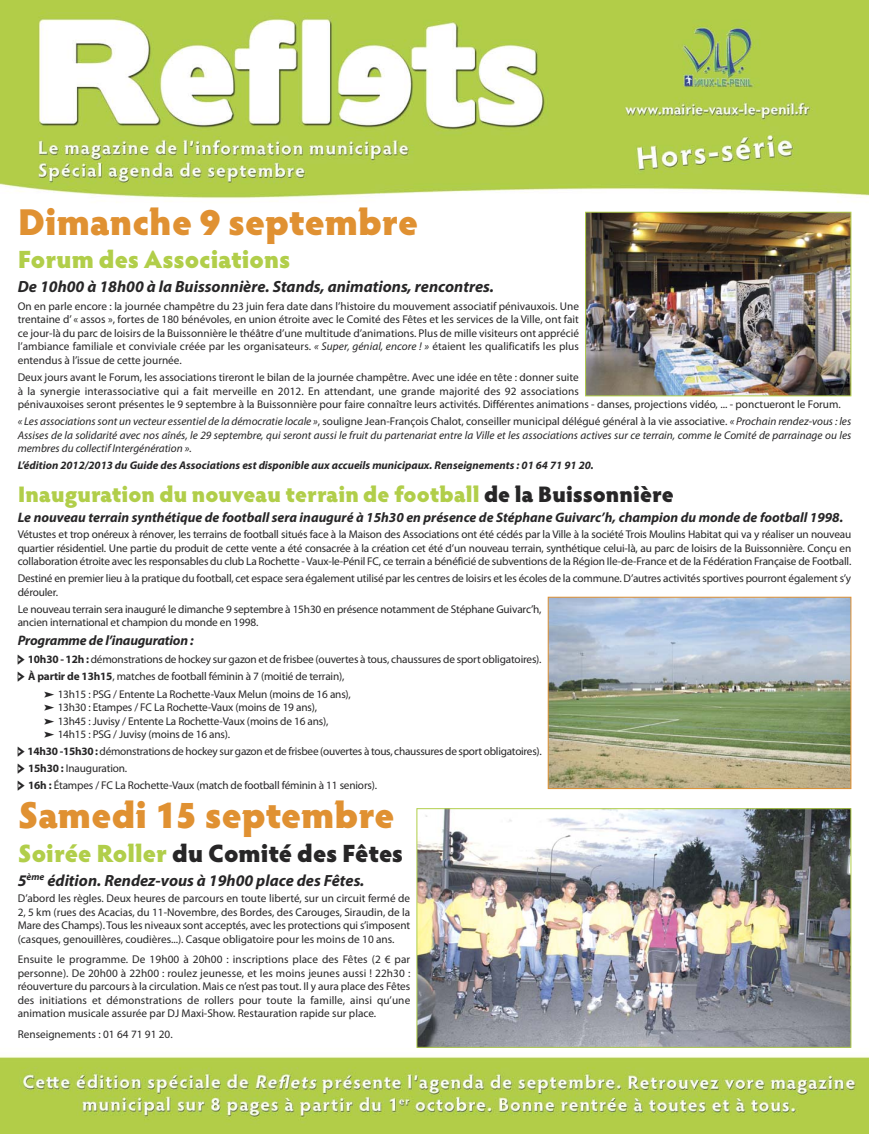
<style>
.page{position:relative;width:869px;height:1134px;background:#fff}
.page>*{position:absolute;margin:0;border:0;box-sizing:border-box;transform-origin:0 0}
.t1{font:900 37.5px "Hypatia Sans Pro";color:#e09132}
.t2{font:900 25px "Hypatia Sans Pro";color:#272627}
.t3{font:900 25px "Hypatia Sans Pro";color:#b1ce4a}
.t4{font:900 22.5px "Hypatia Sans Pro";color:#b1ce4a}
.t5{font:italic 700 16.25px "Myriad Pro";color:#272627}
.t6{font:italic 700 13.75px "Myriad Pro";color:#272627}
.t7{font:11.25px/13.5px "Myriad Pro";letter-spacing:-.015em;color:#272627}
.t8{font:italic 11.25px/13.5px "Myriad Pro";color:#272627;text-align:justify}
.t9{font:italic 700 11.25px "Myriad Pro";color:#272627}
.s1{font-style:italic}
.s2{font-style:normal}
.s3{color:#272627}
.s4{font-family:"Pointers"}
.s5{font-weight:700}
.s6{color:#b1ce4a}
</style>
<div class="page">
<img style="left:1px;top:0;width:867px;height:1134px">
<img style="left:587px;top:214px;width:261px;height:180px">
<div style="left:585px;top:212px;width:265px;height:184px;border:1px solid #b1ce4a"></div>
<img style="left:549px;top:599px;width:299px;height:188px">
<div style="left:547px;top:597px;width:303px;height:192px;border:1px solid #e09132"></div>
<img style="left:418px;top:810px;width:430px;height:236px">
<div style="left:416px;top:808px;width:434px;height:240px;border:1px solid #b1ce4a"></div>
<h1 class="t1" style="left:18px;top:204px;width:401px">Dimanche 9 septembre</h1>
<h2 class="t3" style="left:18px;top:248px;width:274px">Forum des Associations</h2>
<h3 class="t5" style="left:18px;top:281px;width:477px">De 10h00 à 18h00 à la Buissonnière. Stands, animations, rencontres.</h3>
<p class="t7" style="left:18px;top:300px;width:562px;text-align:justify">On en parle encore : la journée champêtre du 23 juin fera date dans l’histoire du mouvement associatif pénivauxois. Une trentaine d’ « assos », fortes de 180 bénévoles, en union étroite avec le Comité des Fêtes et les services de la Ville, ont fait ce jour-là du parc de loisirs de la Buissonnière le théâtre d’une multitude d’animations. Plus de mille visiteurs ont apprécié l’ambiance familiale et conviviale créée par les organisateurs. <span class="s1">« Super, génial, encore ! »</span> étaient les qualificatifs les plus entendus à l’issue de cette journée.</p>
<p class="t7" style="left:18px;top:371px;width:824px">Deux jours avant le Forum, les associations tireront le bilan de la journée champêtre. Avec une idée en tête : donner suite<br>à la synergie interassociative qui a fait merveille en 2012. En attendant, une grande majorité des 92 associations<br>pénivauxoises seront présentes le 9 septembre à la Buissonnière pour faire connaître leurs activités. Différentes animations - danses, projections vidéo, ... - ponctueront le Forum.</p>
<p class="t8" style="left:18px;top:415px;width:834px">« Les associations sont un vecteur essentiel de la démocratie locale »<span class="s2">, souligne Jean-François Chalot, conseiller municipal délégué général à la vie associative.</span> « Prochain rendez-vous : les Assises de la solidarité avec nos aînés, le 29 septembre, qui seront aussi le fruit du partenariat entre la Ville et les associations actives sur ce terrain, comme le Comité de parrainage ou les membres du collectif Intergénération ».</p>
<p class="t9" style="left:18px;top:461px;width:577px">L’édition 2012/2013 du Guide des Associations est disponible aux accueils municipaux. Renseignements : 01 64 71 91 20.</p>
<h3 class="t4" style="left:18px;top:483px;width:657px">Inauguration du nouveau terrain de football <span class="s3">de la Buissonnière</span></h3>
<p class="t6" style="left:18px;top:513px;width:826px">Le nouveau terrain synthétique de football sera inauguré à 15h30 en présence de Stéphane Guivarc’h, champion du monde de football 1998.</p>
<p class="t7" style="left:18px;top:529px;width:834px;text-align:justify">Vétustes et trop onéreux à rénover, les terrains de football situés face à la Maison des Associations ont été cédés par la Ville à la société Trois Moulins Habitat qui va y réaliser un nouveau quartier résidentiel. Une partie du produit de cette vente a été consacrée à la création cet été d’un nouveau terrain, synthétique celui-là, au parc de loisirs de la Buissonnière. Conçu en collaboration étroite avec les responsables du club La Rochette - Vaux-le-Pénil FC, ce terrain a bénéficié de subventions de la Région Ile-de-France et de la Fédération Française de Football.</p>
<p class="t7" style="left:18px;top:573px;width:834px">Destiné en premier lieu à la pratique du football, cet espace sera également utilisé par les centres de loisirs et les écoles de la commune. D’autres activités sportives pourront également s’y dérouler.</p>
<p class="t7" style="left:18px;top:603px;width:525px">Le nouveau terrain sera inauguré le dimanche 9 septembre à 15h30 en présence notamment de Stéphane Guivarc’h, ancien international et champion du monde en 1998.</p>
<p class="t6" style="left:18px;top:635px;width:177px">Programme de l’inauguration :</p>
<p class="t7" style="left:18px;top:654px;width:525px"><span class="s4">E</span> <span class="s5">10h30 - 12h :</span> démonstrations de hockey sur gazon et de frisbee (ouvertes à tous, chaussures de sport obligatoires).</p>
<p class="t7" style="left:18px;top:671px;width:328px"><span class="s4">E</span> <span class="s5">À partir de 13h15</span>, matches de football féminin à 7 (moitié de terrain),</p>
<p class="t7" style="left:44px;top:688px;width:308px"><span class="s4">D</span> 13h15 : PSG / Entente La Rochette-Vaux Melun (moins de 16 ans),</p>
<p class="t7" style="left:44px;top:701px;width:285px"><span class="s4">D</span> 13h30 : Etampes / FC La Rochette-Vaux (moins de 19 ans),<br><span class="s4">D</span> 13h45 : Juvisy / Entente La Rochette-Vaux (moins de 16 ans),<br><span class="s4">D</span> 14h15 : PSG / Juvisy (moins de 16 ans).</p>
<p class="t7" style="left:18px;top:744px;width:525px;line-height:17px"><span class="s4">E</span> <span class="s5">14h30 -15h30 :</span> démonstrations de hockey sur gazon et de frisbee (ouvertes à tous, chaussures de sport obligatoires).<br><span class="s4">E</span> <span class="s5">15h30 :</span> Inauguration.<br><span class="s4">E</span> <span class="s5">16h :</span> Étampes / FC La Rochette-Vaux (match de football féminin à 11 seniors).</p>
<h1 class="t1" style="left:18px;top:797px;width:378px">Samedi 15 septembre</h1>
<h2 class="t2" style="left:18px;top:841px;width:387px"><span class="s6">Soirée Roller</span> du Comité des Fêtes</h2>
<h3 class="t5" style="left:18px;top:874px;width:348px">5<sup>ème</sup> édition. Rendez-vous à 19h00 place des Fêtes.</h3>
<p class="t7" style="left:18px;top:893px;width:394px;text-align:justify">D’abord les règles. Deux heures de parcours en toute liberté, sur un circuit fermé de 2, 5 km (rues des Acacias, du 11-Novembre, des Bordes, des Carouges, Siraudin, de la Mare des Champs). Tous les niveaux sont acceptés, avec les protections qui s’imposent (casques, genouillères, coudières...). Casque obligatoire pour les moins de 10 ans.</p>
<p class="t7" style="left:18px;top:954px;width:394px;text-align:justify">Ensuite le programme. De 19h00 à 20h00 : inscriptions place des Fêtes (2 € par personne). De 20h00 à 22h00 : roulez jeunesse, et les moins jeunes aussi ! 22h30 : réouverture du parcours à la circulation. Mais ce n’est pas tout. Il y aura place des Fêtes des initiations et démonstrations de rollers pour toute la famille, ainsi qu’une animation musicale assurée par DJ Maxi-Show. Restauration rapide sur place.</p>
<p class="t7" style="left:18px;top:1028px;width:156px">Renseignements : 01 64 71 91 20.</p>
</div>
